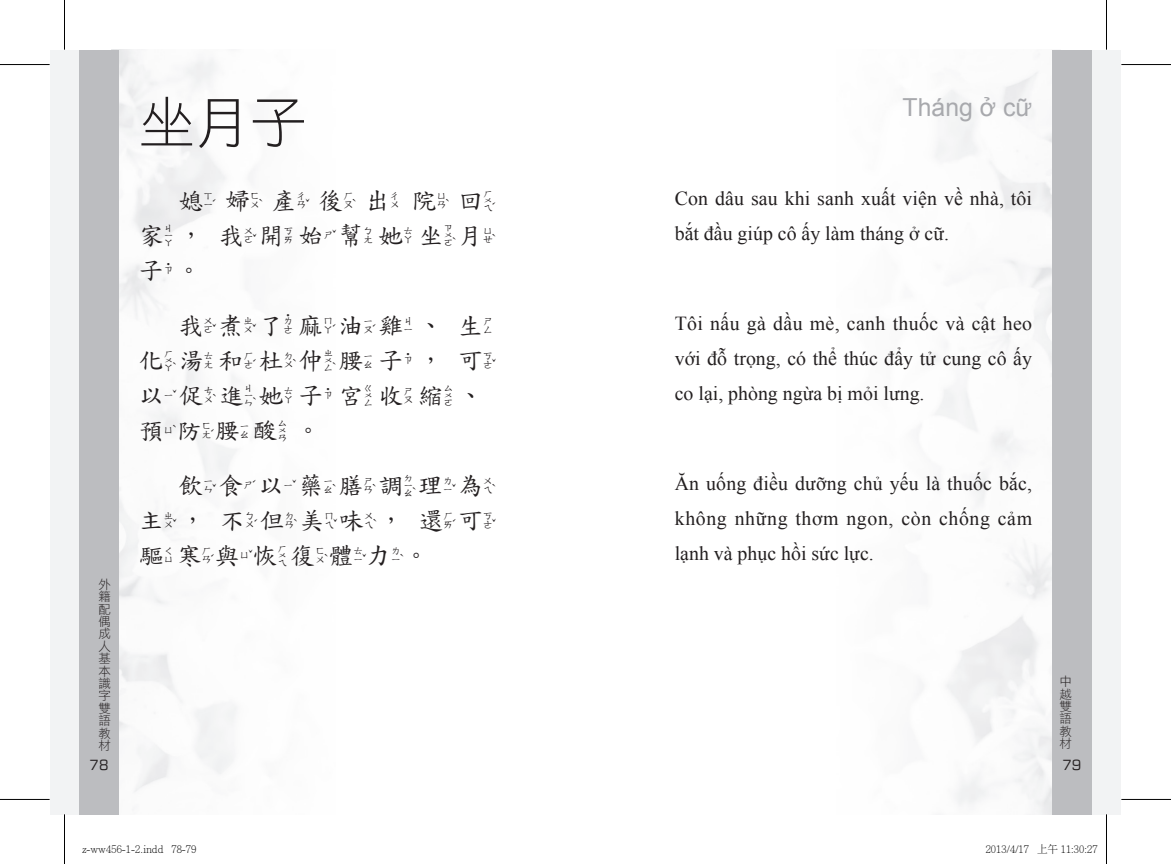
<style>
.page{position:relative;width:1171px;height:864px;background:#fff}
.page>*{position:absolute;margin:0;border:0;box-sizing:border-box;transform-origin:0 0}
.t1{font:55.82px "DF Li Hei Lt WIN BF";color:#231f20}
.t2{font:24.85px/35px "DF Kai Chu In Md BPMW BF";letter-spacing:.08em;color:#231f20;text-align:justify}
.t3{font:24.85px "Arial";color:#a8a9ad}
.t4{font:19.78px/35px "Times New Roman";letter-spacing:.01em;color:#231f20;text-align:justify}
.t5{font:13.65px "Eurostile";color:#231f20}
.t6{font:12.42px/12.4px "DF Li Hei Lt WIN BF";color:#231f20;text-align:justify}
.t7{font:300 10.5px "Adobe Ming Std";color:#000}
</style>
<div class="page">
<div style="left:50px;top:50px;width:29px;height:764px;background:#f2f3f4"></div>
<div style="left:79px;top:50px;width:40px;height:764px;background:#bcbdc0"></div>
<div style="left:1091px;top:50px;width:30px;height:764px;background:#f2f3f4"></div>
<div style="left:1052px;top:50px;width:39px;height:764px;background:#bcbdc0"></div>
<hr style="left:0;top:64px;width:50px;height:1px;background:#000">
<hr style="left:1121px;top:64px;width:50px;height:1px;background:#000">
<hr style="left:0;top:798px;width:50px;height:1px;background:#000">
<hr style="left:1121px;top:798px;width:50px;height:1px;background:#000">
<hr style="left:64px;top:0;width:1px;height:50px;background:#000">
<hr style="left:64px;top:814px;width:1px;height:49px;background:#000">
<hr style="left:1106px;top:0;width:1px;height:50px;background:#000">
<hr style="left:1106px;top:814px;width:1px;height:49px;background:#000">
<p class="t6" style="left:99px;top:577px;width:13px">外籍配偶成人基本識字雙語教材</p>
<p class="t5" style="left:90px;top:756px;width:20px">78</p>
<h1 class="t1" style="left:139px;top:94px;width:169px">坐月子</h1>
<p class="t2" style="left:139px;top:183px;width:359px;text-indent:40px">媳婦產後出院回家，我開始幫她坐月子。</p>
<p class="t2" style="left:139px;top:308px;width:359px;text-indent:40px">我煮了麻油雞、生化湯和杜仲腰子，可以促進她子宮收縮、預防腰酸 。</p>
<p class="t2" style="left:139px;top:468px;width:359px;text-indent:40px">飲食以藥膳調理為主，不但美味，還可驅寒與恢復體力。</p>
<p class="t3" style="left:902px;top:91px;width:131px">Tháng ở cữ</p>
<p class="t4" style="left:675px;top:181px;width:359px">Con dâu sau khi sanh xuất viện về nhà, tôi bắt đầu giúp cô ấy làm tháng ở cữ.</p>
<p class="t4" style="left:675px;top:305px;width:359px">Tôi nấu gà dầu mè, canh thuốc và cật heo với đỗ trọng, có thể thúc đẩy tử cung cô ấy co lại, phòng ngừa bị mỏi lưng.</p>
<p class="t4" style="left:675px;top:465px;width:359px">Ăn uống điều dưỡng chủ yếu là thuốc bắc, không những thơm ngon, còn chống cảm lạnh và phục hồi sức lực.</p>
<p class="t6" style="left:1059px;top:675px;width:13px">中越雙語教材</p>
<p class="t5" style="left:1062px;top:756px;width:20px">79</p>
<p class="t7" style="left:82px;top:843px;width:116px">z-ww456-1-2.indd 78-79</p>
<p class="t7" style="left:985px;top:843px;width:113px">2013/4/17 上午 11:30:27</p>
</div>
